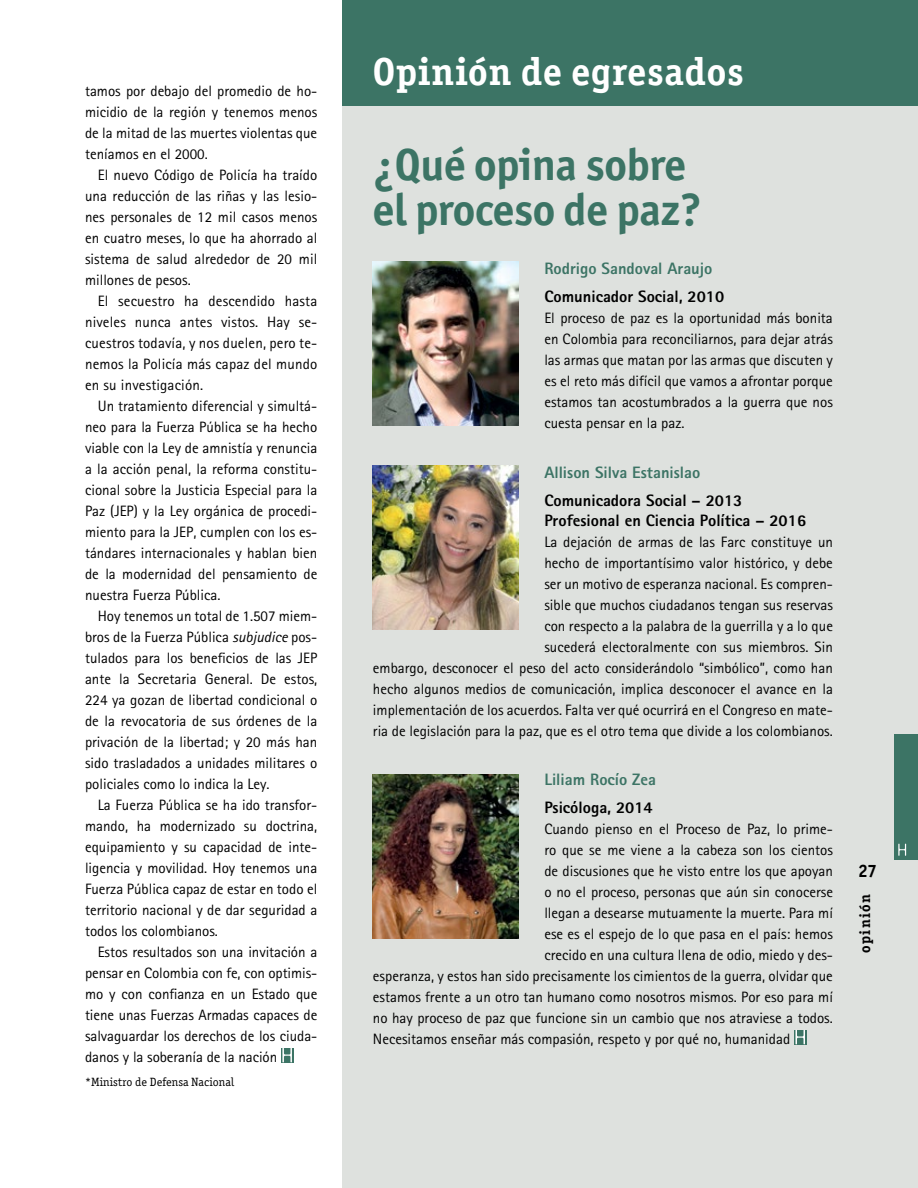
<style>
.page{position:relative;width:918px;height:1188px;background:#fff}
.page>*{position:absolute;margin:0;border:0;box-sizing:border-box;transform-origin:0 0}
.t1{font:700 45px/45px "Officina Sans ITC";letter-spacing:-.01em;color:#3c7465}
.t2{font:700 39.15px "Officina Ser ITC";letter-spacing:.02em;color:#fff}
.t3{font:700 18px "Officina Sans ITC";color:#000}
.t4{font:800 16.5px/19.8px "AT Rotis Sans Serif";color:#000}
.t5{font:800 16.5px "AT Rotis Sans Serif";color:#3c7465}
.t6{font:15px/21px "AT Rotis Sans Serif";color:#000;text-align:justify}
.t7{font:700 15px "Officina Ser ITC";letter-spacing:.1em;color:#000}
.t8{font:12px "Officina Ser ITC";letter-spacing:.01em;color:#000}
.s1{font-style:italic}
</style>
<div class="page">
<div style="left:343px;top:105px;width:575px;height:1083px;background:#dee1de"></div>
<div style="left:343px;top:0;width:575px;height:105px;background:#3c7465"></div>
<svg style="left:794px;top:1030px;width:13px;height:14px"></svg>
<svg style="left:796px;top:1030px;width:9px;height:14px"></svg>
<div style="left:281px;top:1048px;width:13px;height:14px;background:#3c7465"></div>
<svg style="left:282px;top:1048px;width:10px;height:14px"></svg>
<div style="left:894px;top:734px;width:24px;height:126px;background:#3c7465"></div>
<svg style="left:898px;top:844px;width:8px;height:12px"></svg>
<img style="left:373px;top:465px;width:146px;height:165px">
<img style="left:373px;top:774px;width:146px;height:165px">
<img style="left:373px;top:261px;width:146px;height:165px">
<p class="t6" style="left:85px;top:81px;width:234px">tamos por debajo del promedio de ho&shy;micidio de la región y tenemos menos de la mitad de las muertes violentas que teníamos en el 2000.</p>
<p class="t6" style="left:85px;top:165px;width:234px;text-indent:13px">El nuevo Código de Policía ha traído una reducción de las riñas y las lesio&shy;nes personales de 12 mil casos menos en cuatro meses, lo que ha ahorrado al sistema de salud alrededor de 20 mil millones de pesos.</p>
<p class="t6" style="left:85px;top:291px;width:234px;text-indent:13px">El secuestro ha descendido hasta niveles nunca antes vistos. Hay se&shy;cuestros todavía, y nos duelen, pero te&shy;nemos la Policía más capaz del mundo en su investigación.</p>
<p class="t6" style="left:85px;top:396px;width:234px;text-indent:13px">Un tratamiento diferencial y simultá&shy;neo para la Fuerza Pública se ha hecho viable con la Ley de amnistía y renuncia a la acción penal, la reforma constitu&shy;cional sobre la Justicia Especial para la Paz (JEP) y la Ley orgánica de procedi&shy;miento para la JEP, cumplen con los es&shy;tándares internacionales y hablan bien de la modernidad del pensamiento de nuestra Fuerza Pública.</p>
<p class="t6" style="left:85px;top:606px;width:234px;text-indent:13px">Hoy tenemos un total de 1.507 miem&shy;bros de la Fuerza Pública <span class="s1">subjudice</span> pos&shy;tulados para los beneficios de las JEP ante la Secretaria General. De estos, 224 ya gozan de libertad condicional o de la revocatoria de sus órdenes de la privación de la libertad; y 20 más han sido trasladados a unidades militares o policiales como lo indica la Ley.</p>
<p class="t6" style="left:85px;top:795px;width:234px;text-indent:13px">La Fuerza Pública se ha ido transfor&shy;mando, ha modernizado su doctrina, equipamiento y su capacidad de inte&shy;ligencia y movilidad. Hoy tenemos una Fuerza Pública capaz de estar en todo el territorio nacional y de dar seguridad a todos los colombianos.</p>
<p class="t6" style="left:85px;top:942px;width:234px;text-indent:13px">Estos resultados son una invitación a pensar en Colombia con fe, con optimis&shy;mo y con confianza en un Estado que tiene unas Fuerzas Armadas capaces de salvaguardar los derechos de los ciuda&shy;danos y la soberanía de la nación</p>
<p class="t8" style="left:85px;top:1075px;width:151px">*Ministro de Defensa Nacional</p>
<h2 class="t2" style="left:373px;top:48px;width:372px">Opinión de egresados</h2>
<h1 class="t1" style="left:373px;top:141px;width:330px">¿Qué opina sobre el proceso de paz?</h1>
<p class="t5" style="left:544px;top:258px;width:170px">Rodrigo Sandoval Araujo</p>
<p class="t4" style="left:544px;top:286px;width:181px">Comunicador Social, 2010</p>
<p class="t6" style="left:544px;top:308px;width:290px">El proceso de paz es la oportunidad más bonita en Colombia para reconciliarnos, para dejar atrás las armas que matan por las armas que discuten y es el reto más difícil que vamos a afrontar porque estamos tan acostumbrados a la guerra que nos cuesta pensar en la paz.</p>
<p class="t5" style="left:544px;top:461px;width:158px">Allison Silva Estanislao</p>
<p class="t4" style="left:544px;top:490px;width:263px">Comunicadora Social – 2013<br>Profesional en Ciencia Política – 2016</p>
<p class="t6" style="left:373px;top:531px;width:462px;text-align:right">La dejación de armas de las Farc constituye un<br>hecho de importantísimo valor histórico, y debe<br>ser un motivo de esperanza nacional. Es compren-<br>sible que muchos ciudadanos tengan sus reservas<br>con respecto a la palabra de la guerrilla y a lo que<br>sucederá electoralmente con sus miembros. Sin<br>embargo, desconocer el peso del acto considerándolo “simbólico”, como han hecho algunos medios de comunicación, implica desconocer el avance en la implementación de los acuerdos. Falta ver qué ocurrirá en el Congreso en mate&shy;ria de legislación para la paz, que es el otro tema que divide a los colombianos.</p>
<p class="t5" style="left:544px;top:769px;width:113px">Liliam Rocío Zea</p>
<p class="t4" style="left:544px;top:798px;width:110px">Psicóloga, 2014</p>
<p class="t6" style="left:544px;top:819px;width:290px">Cuando pienso en el Proceso de Paz, lo prime-</p>
<p class="t6" style="left:544px;top:840px;width:290px">ro que se me viene a la cabeza son los cientos</p>
<p class="t6" style="left:544px;top:861px;width:290px">de discusiones que he visto entre los que apoyan</p>
<p class="t6" style="left:544px;top:882px;width:290px">o no el proceso, personas que aún sin conocerse</p>
<p class="t6" style="left:544px;top:903px;width:290px">llegan a desearse mutuamente la muerte. Para mí</p>
<p class="t6" style="left:544px;top:924px;width:290px">ese es el espejo de lo que pasa en el país: hemos</p>
<p class="t6" style="left:544px;top:945px;width:290px">crecido en una cultura llena de odio, miedo y des-</p>
<p class="t6" style="left:373px;top:966px;width:462px">esperanza, y estos han sido precisamente los cimientos de la guerra, olvidar que</p>
<p class="t6" style="left:373px;top:987px;width:462px">estamos frente a un otro tan humano como nosotros mismos. Por eso para mí</p>
<p class="t6" style="left:373px;top:1008px;width:461px">no hay proceso de paz que funcione sin un cambio que nos atraviese a todos.</p>
<p class="t6" style="left:373px;top:1029px;width:419px">Necesitamos enseñar más compasión, respeto y por qué no, humanidad</p>
<p class="t3" style="left:858px;top:859px;width:20px">27</p>
<p class="t7" style="left:856px;top:953px;width:61px;rotate:-90deg">opinión</p>
</div>
